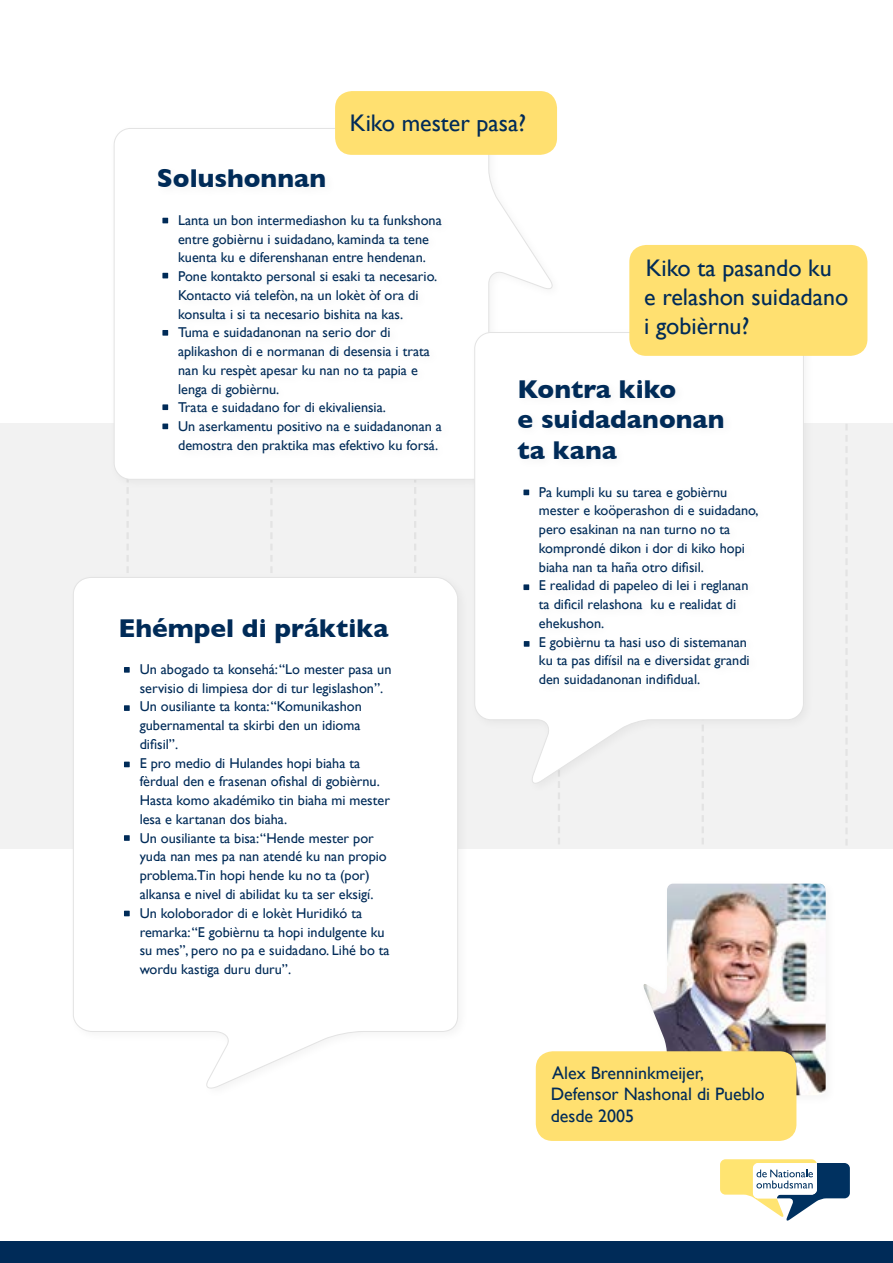
<style>
.page{position:relative;width:893px;height:1263px;background:#fff}
.page>*{position:absolute;margin:0;border:0;box-sizing:border-box;transform-origin:0 0}
.t1{font:700 26.25px/30.8px "Gill Sans";color:#002b58}
.t2{font:24px/28.8px "Gill Sans";color:#002b58}
.t3{font:18px/21.6px "Gill Sans";color:#002b58}
.t4{font:14.25px/18.8px "Gill Sans";color:#002b58}
</style>
<div class="page">
<div style="left:0;top:423px;width:893px;height:425px;background:#f2f2f2"></div>
<svg style="left:702px;top:795px;width:2px;height:49px"></svg>
<svg style="left:846px;top:424px;width:1px;height:421px"></svg>
<svg style="left:558px;top:795px;width:2px;height:49px"></svg>
<svg style="left:414px;top:491px;width:2px;height:81px"></svg>
<svg style="left:270px;top:491px;width:2px;height:81px"></svg>
<div style="left:0;top:1242px;width:893px;height:21px;background:#002b58"></div>
<svg style="left:720px;top:1159px;width:130px;height:62px"></svg>
<div style="left:109px;top:123px;width:454px;height:368px;background:#000;opacity:.05"></div>
<svg style="left:114px;top:128px;width:441px;height:352px"></svg>
<div style="left:153px;top:165px;width:300px;height:299px;background:#fefefe"></div>
<svg style="left:162px;top:273px;width:6px;height:5px"></svg>
<svg style="left:162px;top:330px;width:6px;height:6px"></svg>
<svg style="left:162px;top:218px;width:6px;height:5px"></svg>
<svg style="left:162px;top:404px;width:6px;height:6px"></svg>
<div style="left:68px;top:572px;width:401px;height:527px;background:#000;opacity:.05"></div>
<div style="left:73px;top:577px;width:385px;height:513px;background:#fff"></div>
<svg style="left:124px;top:911px;width:6px;height:5px"></svg>
<img style="left:643px;top:884px;width:183px;height:211px">
<div style="left:536px;top:1051px;width:260px;height:90px;background:#ffe070;border-radius:17px"></div>
<div style="left:469px;top:327px;width:345px;height:468px;background:#000;opacity:.05"></div>
<svg style="left:474px;top:332px;width:330px;height:454px"></svg>
<div style="left:513px;top:375px;width:255px;height:320px;background:#fefefe"></div>
<div style="left:335px;top:91px;width:222px;height:64px;background:#ffe070;border-radius:17px"></div>
<svg style="left:523px;top:490px;width:6px;height:5px"></svg>
<svg style="left:523px;top:584px;width:6px;height:6px"></svg>
<svg style="left:524px;top:641px;width:5px;height:6px"></svg>
<div style="left:629px;top:245px;width:238px;height:111px;background:#ffe070;border-radius:17px"></div>
<svg style="left:124px;top:419px;width:6px;height:425px"></svg>
<svg style="left:162px;top:423px;width:6px;height:6px"></svg>
<h2 class="t2" style="left:350px;top:109px;width:178px">Kiko mester pasa?</h2>
<h1 class="t1" style="left:157px;top:163px;width:171px">Solushonnan</h1>
<p class="t4" style="left:178px;top:211px;width:265px">Lanta un bon intermediashon ku ta funkshona entre gobièrnu i suidadano, kaminda ta tene kuenta ku e diferenshanan entre hendenan.<br>Pone kontakto personal si esaki ta necesario.<br>Kontacto viá telefòn, na un lokèt òf ora di konsulta i si ta necesario bishita na kas.<br>Tuma e suidadanonan na serio dor di aplikashon di e normanan di desensia i trata nan ku respèt apesar ku nan no ta papia e lenga di gobièrnu.<br>Trata e suidadano for di ekivaliensia.<br>Un aserkamentu positivo na e suidadanonan a demostra den praktika mas efektivo ku forsá.</p>
<h1 class="t1" style="left:118px;top:613px;width:272px">Ehémpel di práktika</h1>
<p class="t4" style="left:140px;top:660px;width:253px">Un abogado ta konsehá: “Lo mester pasa un servisio di limpiesa dor di tur legislashon”.<br>Un ousiliante ta konta: “Komunikashon gubernamental ta skirbi den un idioma difisil”.<br>E pro medio di Hulandes hopi biaha ta fèrdual den e frasenan ofishal di gobièrnu.<br>Hasta komo akadémiko tin biaha mi mester lesa e kartanan dos biaha.<br>Un ousiliante ta bisa: “Hende mester por yuda nan mes pa nan atendé ku nan propio problema.Tin hopi hende ku no ta (por) alkansa e nivel di abilidat ku ta ser eksigí.<br>Un koloborador di e lokèt Huridikó ta remarka: “E gobièrnu ta hopi indulgente ku su mes”, pero no pa e suidadano. Lihé bo ta wordu kastiga duru duru”.</p>
<h2 class="t2" style="left:644px;top:254px;width:206px">Kiko ta pasando ku<br>e relashon suidadano i gobièrnu?</h2>
<h1 class="t1" style="left:518px;top:373px;width:208px">Kontra kiko<br>e suidadanonan ta kana</h1>
<p class="t4" style="left:539px;top:482px;width:221px">Pa kumpli ku su tarea e gobièrnu mester e koöperashon di e suidadano, pero esakinan na nan turno no ta komprondé dikon i dor di kiko hopi biaha nan ta haña otro difisil.<br>E realidad di papeleo di lei i reglanan ta dificil relashona ku e realidat di ehekushon.<br>E gobièrnu ta hasi uso di sistemanan ku ta pas difísil na e diversidat grandi den suidadanonan indifidual.</p>
<p class="t3" style="left:551px;top:1061px;width:216px">Alex Brenninkmeijer,<br>Defensor Nashonal di Pueblo desde 2005</p>
</div>
